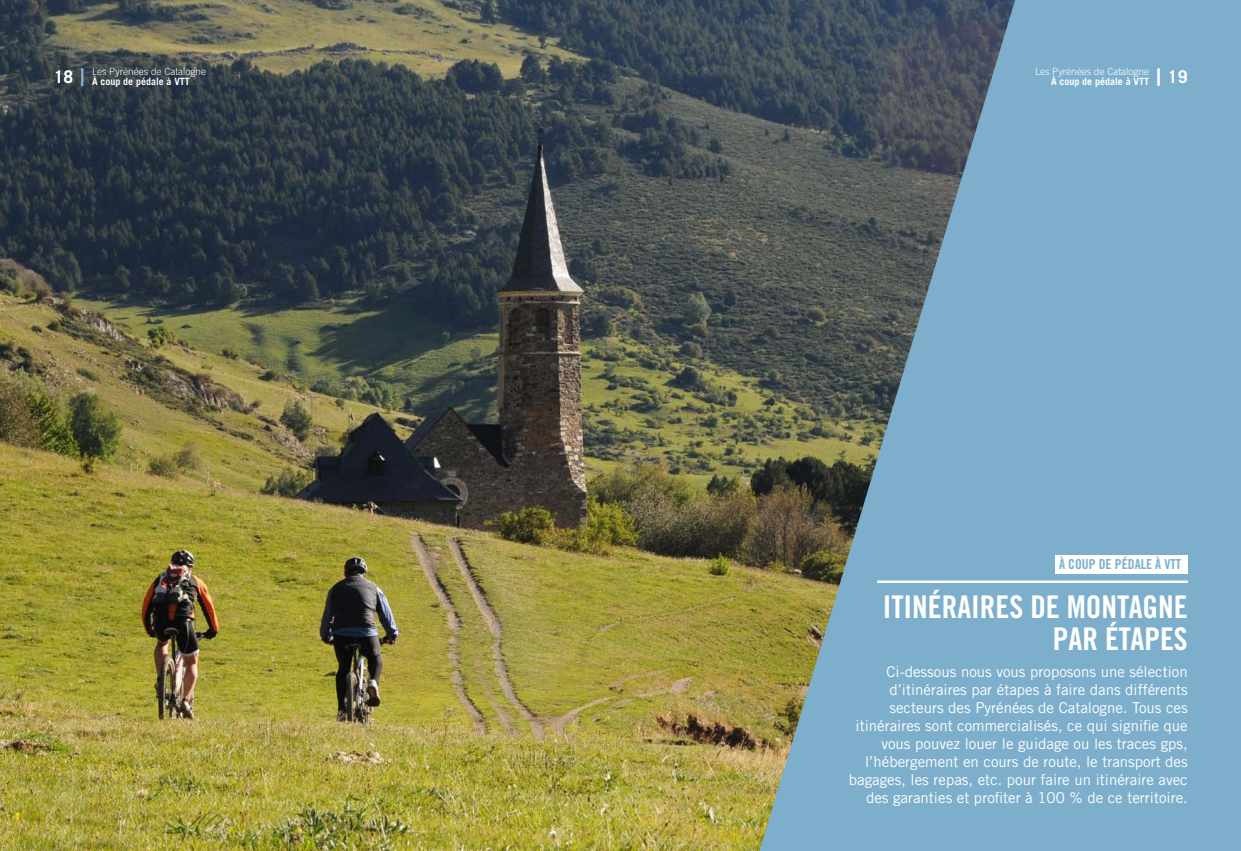
<style>
.page{position:relative;width:1241px;height:851px;background:#fff}
.page>*{position:absolute;margin:0;border:0;box-sizing:border-box;transform-origin:0 0}
.t1{font:31.25px/32.5px "Trade Gothic LT Std Bd Cn 20";color:#fff;text-align:right}
.t2{font:15px/18px "Trade Gothic LT Std";color:#fff;text-align:right}
.t3{font:13.75px "Trade Gothic LT Std Bd Cn 20";color:#7dafcd}
.t4{font:300 10px/10px "Trade Gothic LT Std";color:#fff}
.t5{font:700 10px "Trade Gothic LT Std";color:#fff}
.s1{font-weight:700}
.s2{font-weight:700;font-size:17.5px}
</style>
<div class="page">
<img style="left:0;top:0;width:759px;height:850px">
<svg style="left:759px;top:0;width:481px;height:850px;fill:#7dafcd"></svg>
<hr style="left:877px;top:580px;width:310px;height:3px;background:#fff">
<div style="left:1055px;top:555px;width:132px;height:18px;background:#fff"></div>
<svg style="left:1157px;top:68px;width:2px;height:18px"></svg>
<svg style="left:81px;top:68px;width:2px;height:18px"></svg>
<p class="t4" style="left:54px;top:66px;width:154px;text-indent:38px">Les Pyrénées de Catalogne<br><sup>18</sup> <span class="s1">À coup de pédale à VTT</span></p>
<p class="t5" style="left:1050px;top:75px;width:99px">À coup de pédale à VTT</p>
<p class="t4" style="left:1034px;top:66px;width:154px">Les Pyrénées de Catalogne <span class="s2">19</span></p>
<p class="t3" style="left:1058px;top:556px;width:124px">À COUP DE PÉDALE À VTT</p>
<h1 class="t1" style="left:882px;top:590px;width:306px">ITINÉRAIRES DE MONTAGNE<br>PAR ÉTAPES</h1>
<p class="t2" style="left:848px;top:662px;width:340px">Ci-dessous nous vous proposons une sélection d’itinéraires par étapes à faire dans différents secteurs des Pyrénées de Catalogne. Tous ces itinéraires sont commercialisés, ce qui signifie que vous pouvez louer le guidage ou les traces gps, l’hébergement en cours de route, le transport des bagages, les repas, etc. pour faire un itinéraire avec des garanties et profiter à 100 % de ce territoire.</p>
</div>
